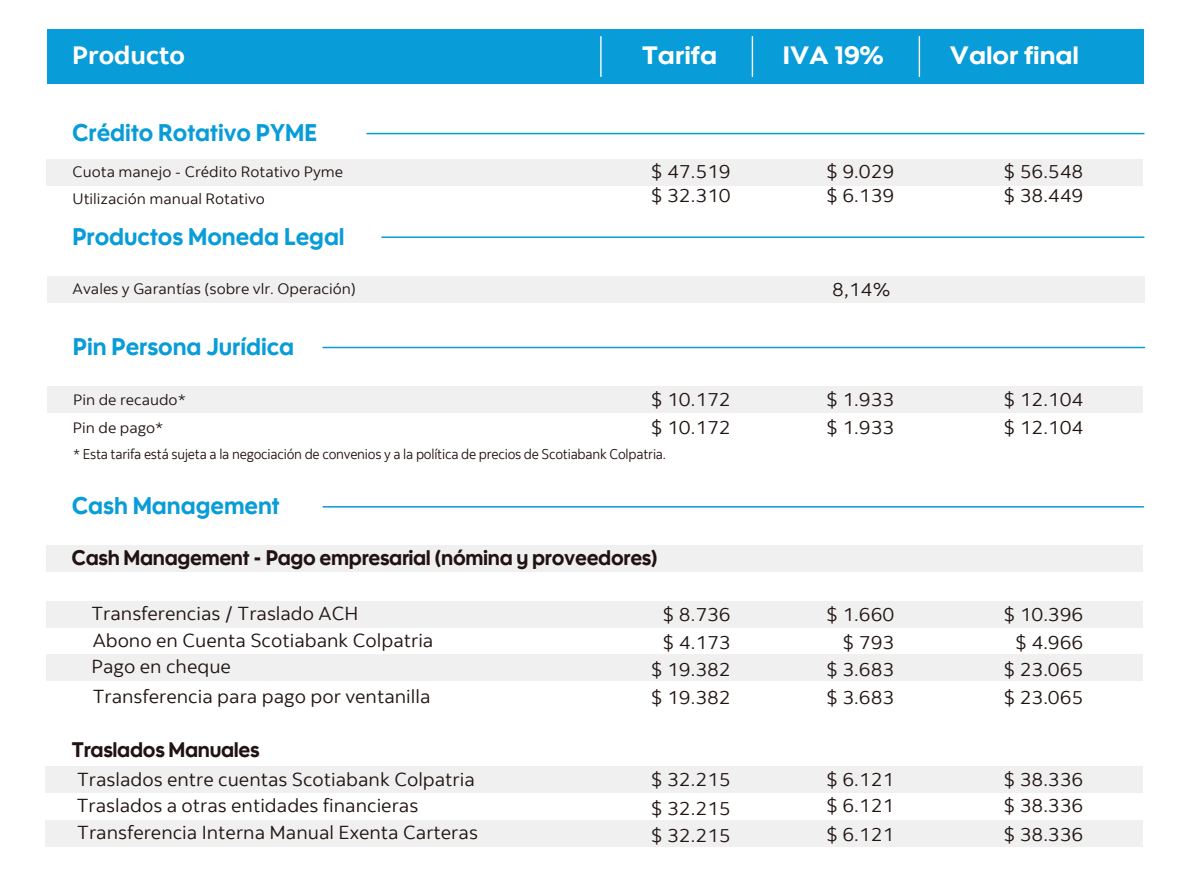
<style>
.page{position:relative;width:1191px;height:885px;background:#fff}
.page>*{position:absolute;margin:0;border:0;box-sizing:border-box;transform-origin:0 0}
.t1{font:25.05px "Scotia Headline";color:#fff;scale:1.05 1}
.t2{font:700 25.05px "Scotia";color:#fff;scale:1.05 1}
.t3{font:24px "Scotia Headline";color:#089cd8;scale:.96 1}
.t4{font:21px "Scotia Headline";letter-spacing:-.015em;color:#211311;scale:.96 1}
.t5{font:18.75px/27.8px "Scotia";color:#201511;scale:1.05 1}
.t6{font:15px "Scotia";color:#201511;scale:1.05 1}
.t7{font:14.1px "Scotia";letter-spacing:-.015em;color:#211311;scale:.96 1}
.s1{font-family:"Scotia Headline";font-size:21px;color:#211311}
</style>
<div class="page">
<div style="left:46px;top:545px;width:1096px;height:26px;background:#f1f0f1"></div>
<div style="left:46px;top:601px;width:1096px;height:26px;background:#f1f0f1"></div>
<div style="left:46px;top:654px;width:1096px;height:26px;background:#f1f0f1"></div>
<hr style="left:323px;top:506px;width:820px;height:1px;background:#089cd8">
<div style="left:45px;top:766px;width:1097px;height:26px;background:#f1f0f1"></div>
<div style="left:45px;top:819px;width:1098px;height:27px;background:#f1f0f1"></div>
<div style="left:47px;top:29px;width:1096px;height:55px;background:#089cd8"></div>
<hr style="left:600px;top:37px;width:1px;height:39px;background:#fff">
<hr style="left:751px;top:37px;width:2px;height:39px;background:#fff">
<hr style="left:918px;top:37px;width:2px;height:39px;background:#fff">
<div style="left:47px;top:159px;width:1095px;height:26px;background:#f1f0f1"></div>
<hr style="left:323px;top:346px;width:821px;height:2px;background:#089cd8">
<div style="left:47px;top:386px;width:1095px;height:26px;background:#f1f0f1"></div>
<hr style="left:367px;top:133px;width:776px;height:1px;background:#089cd8">
<hr style="left:382px;top:236px;width:761px;height:2px;background:#089cd8">
<div style="left:47px;top:276px;width:1097px;height:26px;background:#f1f0f1"></div>
<h1 class="t2" style="left:72px;top:40px;width:109px">Producto</h1>
<h1 class="t1" style="left:642px;top:41px;width:73px">Tarifa</h1>
<h1 class="t1" style="left:783px;top:41px;width:97px">IVA 19%</h1>
<h1 class="t1" style="left:950px;top:41px;width:125px">Valor final</h1>
<p class="t3" style="left:72px;top:119px;width:257px">Crédito Rotativo PYME</p>
<p class="t6" style="left:73px;top:163px;width:259px">Cuota manejo - Crédito Rotativo Pyme</p>
<p class="t5" style="left:651px;top:160px;width:78px;line-height:24px">$ 47.519 $ 32.310</p>
<p class="t5" style="left:826px;top:160px;width:66px;line-height:24px">$ 9.029 $ 6.139</p>
<p class="t5" style="left:1003px;top:158px;width:78px">$ 56.548</p>
<p class="t6" style="left:73px;top:190px;width:185px">Utilización manual Rotativo</p>
<p class="t5" style="left:1003px;top:182px;width:78px">$ 38.449</p>
<p class="t3" style="left:72px;top:222px;width:285px">Productos Moneda Legal</p>
<p class="t6" style="left:73px;top:280px;width:271px">Avales y Garantías (sobre vlr. Operación)</p>
<p class="t5" style="left:832px;top:275px;width:57px">8,14%</p>
<p class="t3" style="left:73px;top:333px;width:232px">Pin Persona Jurídica</p>
<p class="t6" style="left:73px;top:391px;width:109px">Pin de recaudo*</p>
<p class="t5" style="left:651px;top:385px;width:78px">$ 10.172</p>
<p class="t5" style="left:826px;top:385px;width:66px">$ 1.933</p>
<p class="t5" style="left:1003px;top:385px;width:78px">$ 12.104</p>
<p class="t5" style="left:651px;top:413px;width:78px">$ 10.172</p>
<p class="t5" style="left:826px;top:413px;width:66px">$ 1.933</p>
<p class="t5" style="left:1003px;top:413px;width:78px">$ 12.104</p>
<p class="t7" style="left:73px;top:446px;width:619px">* Esta tarifa está sujeta a la negociación de convenios y a la política de precios de Scotiabank Colpatria.</p>
<p class="t6" style="left:73px;top:419px;width:88px">Pin de pago*</p>
<p class="t3" style="left:72px;top:492px;width:218px">Cash Management</p>
<p class="t4" style="left:72px;top:545px;width:612px">Cash Management - Pago empresarial (nómina y proveedores)</p>
<p class="t5" style="left:91px;top:599px;width:256px">Transferencias / Traslado ACH</p>
<p class="t5" style="left:651px;top:600px;width:78px;text-align:right">$ 8.736 $ 4.173 $ 19.382</p>
<p class="t5" style="left:826px;top:600px;width:66px;text-align:right">$ 1.660 $ 793 $ 3.683</p>
<p class="t5" style="left:1003px;top:600px;width:78px;text-align:right">$ 10.396 $ 4.966 $ 23.065</p>
<p class="t5" style="left:651px;top:683px;width:78px">$ 19.382</p>
<p class="t5" style="left:826px;top:683px;width:66px">$ 3.683</p>
<p class="t5" style="left:1003px;top:683px;width:78px">$ 23.065</p>
<p class="t5" style="left:91px;top:626px;width:327px;line-height:26.7px">Abono en Cuenta Scotiabank Colpatria<br>Pago en cheque</p>
<p class="t5" style="left:93px;top:682px;width:323px">Transferencia para pago por ventanilla</p>
<p class="t4" style="left:72px;top:737px;width:197px">Traslados Manuales</p>
<p class="t5" style="left:71px;top:765px;width:386px"><span class="s1">T</span>Traslados entre cuentas Scotiabank Colpatria</p>
<p class="t4" style="left:83px;top:763px;width:185px">raslados Manuales</p>
<p class="t5" style="left:77px;top:791px;width:327px">Traslados a otras entidades financieras</p>
<p class="t5" style="left:651px;top:765px;width:78px;line-height:28.5px">$ 32.215 $ 32.215</p>
<p class="t5" style="left:826px;top:765px;width:66px">$ 6.121</p>
<p class="t5" style="left:1003px;top:765px;width:78px">$ 38.336</p>
<p class="t5" style="left:826px;top:791px;width:66px">$ 6.121</p>
<p class="t5" style="left:1003px;top:791px;width:78px">$ 38.336</p>
<p class="t5" style="left:77px;top:818px;width:383px">Transferencia Interna Manual Exenta Carteras</p>
<p class="t5" style="left:651px;top:821px;width:78px">$ 32.215</p>
<p class="t5" style="left:826px;top:820px;width:66px">$ 6.121</p>
<p class="t5" style="left:1003px;top:820px;width:78px">$ 38.336</p>
</div>
